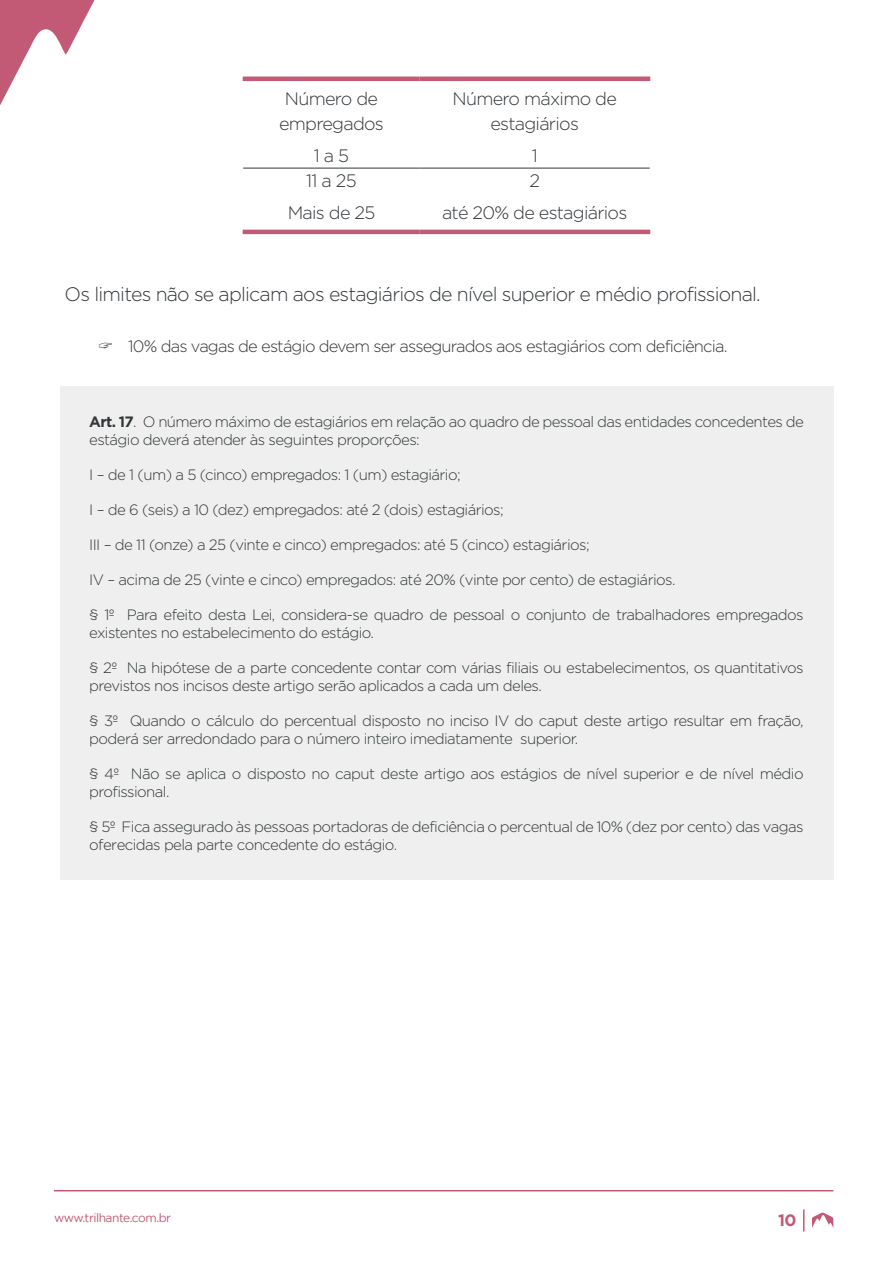
<style>
.page{position:relative;width:893px;height:1263px;background:#fff}
.page>*{position:absolute;margin:0;border:0;box-sizing:border-box;transform-origin:0 0}
.Parágrafo_Texto{font:300 19.5px "Gotham";letter-spacing:-.04em;color:#33373a}
.Tabela{font:300 18px/25.5px "Gotham";letter-spacing:-.04em;color:#33373a;text-align:center}
.t1{font:300 16.5px "Gotham";letter-spacing:-.05em;color:#33373a}
.t2{font:700 16.5px "Gotham";color:#c25975}
.Citação_de_Lei_Artig{font:300 15px/18px "Gotham";letter-spacing:-.04em;color:#33373a}
.t3{font:12px "Gotham";letter-spacing:-.04em;color:#c25975}
.s1{font-weight:700}
</style>
<div class="page">
<svg style="left:0;top:0;width:95px;height:105px"></svg>
<svg style="left:803px;top:1209px;width:1px;height:22px"></svg>
<svg style="left:812px;top:1212px;width:22px;height:16px"></svg>
<hr style="left:54px;top:1190px;width:779px;height:1px;background:#c25975">
<hr style="left:243px;top:168px;width:177px;height:1px;background:#33373a">
<hr style="left:420px;top:168px;width:230px;height:1px;background:#33373a">
<hr style="left:243px;top:77px;width:177px;height:4px;background:#c25975">
<hr style="left:420px;top:77px;width:230px;height:4px;background:#c25975">
<hr style="left:243px;top:230px;width:177px;height:4px;background:#c25975">
<hr style="left:420px;top:230px;width:230px;height:4px;background:#c25975">
<div style="left:60px;top:386px;width:773px;height:494px;background:#eeefee"></div>
<p class="Tabela" style="left:279px;top:85px;width:106px">Número de empregados</p>
<p class="Tabela" style="left:453px;top:85px;width:166px">Número máximo de estagiários</p>
<p class="Tabela" style="left:314px;top:143px;width:37px">1 a 5</p>
<p class="Tabela" style="left:532px;top:143px;width:8px">1</p>
<p class="Tabela" style="left:306px;top:168px;width:52px">11 a 25</p>
<p class="Tabela" style="left:529px;top:168px;width:12px">2</p>
<p class="Tabela" style="left:288px;top:200px;width:89px">Mais de 25</p>
<p class="Tabela" style="left:442px;top:200px;width:187px">até 20% de estagiários</p>
<p class="Parágrafo_Texto" style="left:65px;top:284px;width:698px">Os limites não se aplicam aos estagiários de nível superior e médio profissional.</p>
<p class="t1" style="left:128px;top:337px;width:601px">10% das vagas de estágio devem ser assegurados aos estagiários com deficiência.</p>
<p class="Citação_de_Lei_Artig" style="left:89px;top:413px;width:716px"><span class="s1">Art. 17</span>. O número máximo de estagiários em relação ao quadro de pessoal das entidades concedentes de estágio deverá atender às seguintes proporções:</p>
<p class="Citação_de_Lei_Artig" style="left:89px;top:466px;width:373px">I – de 1 (um) a 5 (cinco) empregados: 1 (um) estagiário;</p>
<p class="Citação_de_Lei_Artig" style="left:89px;top:501px;width:416px">I – de 6 (seis) a 10 (dez) empregados: até 2 (dois) estagiários;</p>
<p class="Citação_de_Lei_Artig" style="left:89px;top:536px;width:502px">III – de 11 (onze) a 25 (vinte e cinco) empregados: até 5 (cinco) estagiários;</p>
<p class="Citação_de_Lei_Artig" style="left:89px;top:571px;width:588px">IV – acima de 25 (vinte e cinco) empregados: até 20% (vinte por cento) de estagiários.</p>
<p class="Citação_de_Lei_Artig" style="left:89px;top:606px;width:716px">§ 1º Para efeito desta Lei, considera-se quadro de pessoal o conjunto de trabalhadores empregados existentes no estabelecimento do estágio.</p>
<p class="Citação_de_Lei_Artig" style="left:89px;top:659px;width:716px">§ 2º Na hipótese de a parte concedente contar com várias filiais ou estabelecimentos, os quantitativos previstos nos incisos deste artigo serão aplicados a cada um deles.</p>
<p class="Citação_de_Lei_Artig" style="left:89px;top:712px;width:716px">§ 3º Quando o cálculo do percentual disposto no inciso IV do caput deste artigo resultar em fração, poderá ser arredondado para o número inteiro imediatamente superior.</p>
<p class="Citação_de_Lei_Artig" style="left:89px;top:765px;width:716px">§ 4º Não se aplica o disposto no caput deste artigo aos estágios de nível superior e de nível médio profissional.</p>
<p class="Citação_de_Lei_Artig" style="left:89px;top:818px;width:716px">§ 5º Fica assegurado às pessoas portadoras de deficiência o percentual de 10% (dez por cento) das vagas oferecidas pela parte concedente do estágio.</p>
<p class="t3" style="left:54px;top:1211px;width:119px">www.trilhante.com.br</p>
<p class="t2" style="left:778px;top:1211px;width:20px">10</p>
</div>
